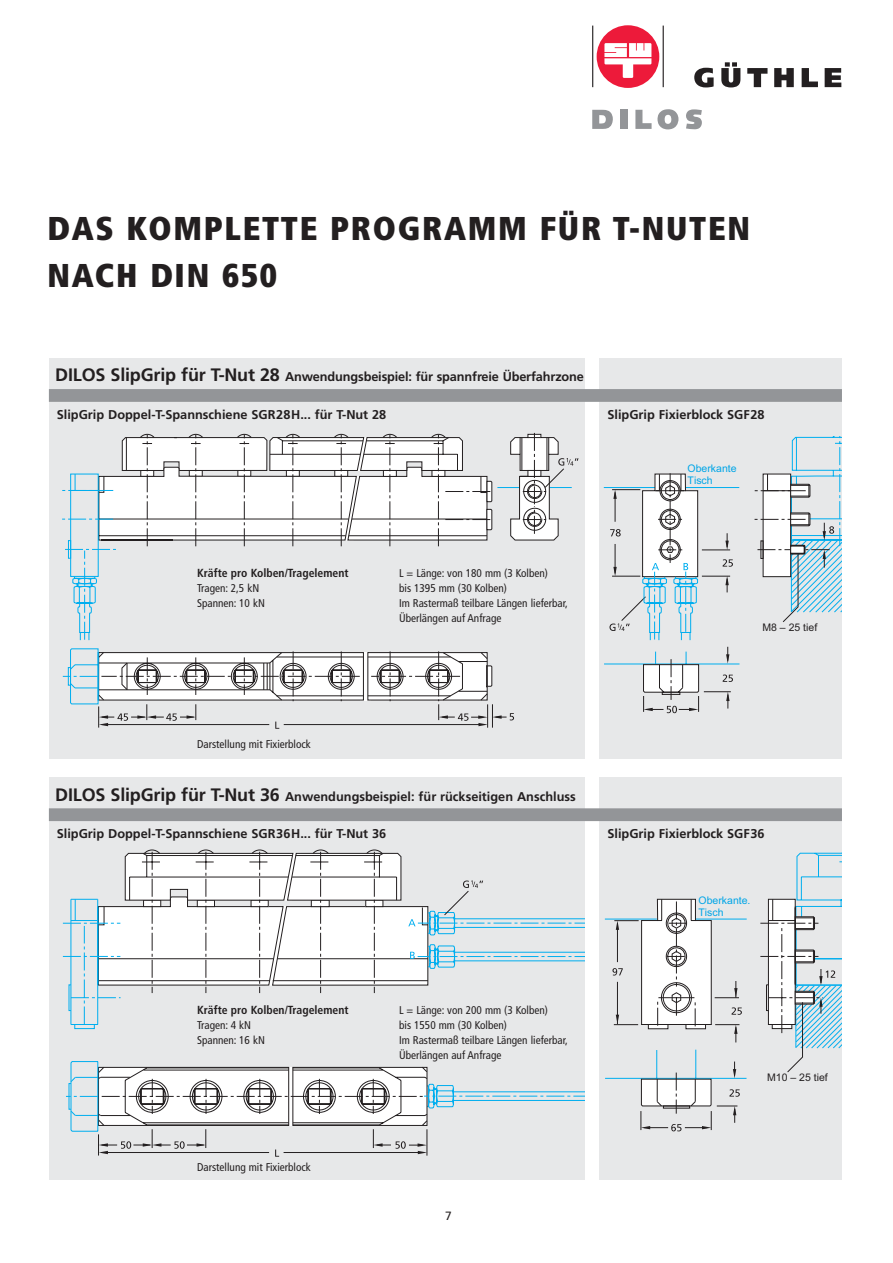
<style>
.page{position:relative;width:893px;height:1263px;background:#fff}
.page>*{position:absolute;margin:0;border:0;box-sizing:border-box;transform-origin:0 0}
.t1{font:900 condensed 33px/46.8px "Frutiger";letter-spacing:.05em;color:#231f20}
.t2{font:700 12.75px "Frutiger";color:#231f20}
.t3{font:12px "Frutiger";color:#231f20}
.t4{font:700 condensed 11.7px "Frutiger";color:#231f20}
.t5{font:condensed 11.25px/15px "Frutiger";color:#231f20}
.t6{font:10.5px/12px "Arial";color:#00a5e7}
.t7{font:10.5px "Arial";color:#231f20}
.s1{font-size:18px}
</style>
<div class="page">
<hr style="left:592px;top:26px;width:1px;height:61px;background:#231f20">
<hr style="left:663px;top:26px;width:1px;height:61px;background:#231f20">
<svg style="left:694px;top:68px;width:20px;height:19px"></svg>
<svg style="left:721px;top:62px;width:19px;height:25px"></svg>
<svg style="left:825px;top:68px;width:16px;height:19px"></svg>
<svg style="left:747px;top:68px;width:20px;height:19px"></svg>
<svg style="left:774px;top:68px;width:20px;height:19px"></svg>
<svg style="left:802px;top:68px;width:16px;height:19px"></svg>
<div style="left:597px;top:25px;width:62px;height:63px;background:#ed1a3a;border-radius:50%"></div>
<svg style="left:604px;top:43px;width:47px;height:35px"></svg>
<svg style="left:592px;top:110px;width:21px;height:19px"></svg>
<div style="left:620px;top:110px;width:7px;height:19px;background:#939598"></div>
<svg style="left:635px;top:109px;width:43px;height:20px"></svg>
<svg style="left:686px;top:109px;width:16px;height:20px"></svg>
<div style="left:600px;top:778px;width:242px;height:402px;background:#e7e8e9"></div>
<div style="left:49px;top:778px;width:536px;height:402px;background:#e7e8e9"></div>
<hr style="left:605px;top:1078px;width:141px;height:1px;background:#00aeef">
<hr style="left:605px;top:919px;width:52px;height:1px;background:#00aeef">
<svg style="left:612px;top:899px;width:130px;height:143px"></svg>
<div style="left:600px;top:358px;width:242px;height:401px;background:#e7e8e9"></div>
<div style="left:49px;top:358px;width:536px;height:401px;background:#e7e8e9"></div>
<hr style="left:604px;top:487px;width:52px;height:1px;background:#00aeef">
<svg style="left:760px;top:852px;width:82px;height:203px"></svg>
<hr style="left:604px;top:664px;width:135px;height:1px;background:#00aeef">
<svg style="left:641px;top:1050px;width:99px;height:81px"></svg>
<svg style="left:609px;top:437px;width:233px;height:277px"></svg>
<svg style="left:63px;top:648px;width:451px;height:81px"></svg>
<svg style="left:510px;top:432px;width:68px;height:109px"></svg>
<svg style="left:62px;top:849px;width:523px;height:308px"></svg>
<svg style="left:62px;top:433px;width:430px;height:207px"></svg>
<div style="left:49px;top:389px;width:793px;height:13px;background:#939598"></div>
<div style="left:49px;top:808px;width:793px;height:13px;background:#939598"></div>
<h1 class="t1" style="left:47px;top:208px;width:704px">DAS KOMPLETTE PROGRAMM FÜR T-NUTEN<br>NACH DIN 650</h1>
<p class="t2" style="left:55px;top:372px;width:530px"><span class="s1">DILOS SlipGrip für T-Nut 28</span> Anwendungsbeispiel: für spannfreie Überfahrzone</p>
<p class="t2" style="left:57px;top:409px;width:331px">SlipGrip Doppel-T-Spannschiene SGR28H... für T-Nut 28</p>
<p class="t2" style="left:607px;top:409px;width:159px">SlipGrip Fixierblock SGF28</p>
<p class="t4" style="left:197px;top:568px;width:153px">Kräfte pro Kolben/Tragelement</p>
<p class="t5" style="left:197px;top:582px;width:69px">Tragen: 2,5 kN<br>Spannen: 10 kN</p>
<p class="t5" style="left:399px;top:566px;width:170px">L = Länge: von 180 mm (3 Kolben)<br>bis 1395 mm (30 Kolben)<br>Im Rastermaß teilbare Längen lieferbar,<br>Überlängen auf Anfrage</p>
<p class="t6" style="left:688px;top:463px;width:51px">Oberkante<br>Tisch</p>
<p class="t7" style="left:762px;top:621px;width:56px">M8 – 25 tief</p>
<p class="t5" style="left:197px;top:738px;width:115px">Darstellung mit Fixierblock</p>
<p class="t2" style="left:55px;top:791px;width:522px"><span class="s1">DILOS SlipGrip für T-Nut 36</span> Anwendungsbeispiel: für rückseitigen Anschluss</p>
<p class="t2" style="left:57px;top:828px;width:331px">SlipGrip Doppel-T-Spannschiene SGR36H... für T-Nut 36</p>
<p class="t2" style="left:607px;top:828px;width:159px">SlipGrip Fixierblock SGF36</p>
<p class="t6" style="left:699px;top:894px;width:53px">Oberkante.<br>Tisch</p>
<p class="t4" style="left:197px;top:1005px;width:153px">Kräfte pro Kolben/Tragelement</p>
<p class="t5" style="left:197px;top:1019px;width:69px">Tragen: 4 kN<br>Spannen: 16 kN</p>
<p class="t5" style="left:197px;top:1161px;width:115px">Darstellung mit Fixierblock</p>
<p class="t5" style="left:399px;top:1003px;width:170px">L = Länge: von 200 mm (3 Kolben)<br>bis 1550 mm (30 Kolben)<br>Im Rastermaß teilbare Längen lieferbar,<br>Überlängen auf Anfrage</p>
<p class="t3" style="left:445px;top:1211px;width:8px">7</p>
<p class="t7" style="left:767px;top:1070px;width:62px">M10 – 25 tief</p>
</div>
